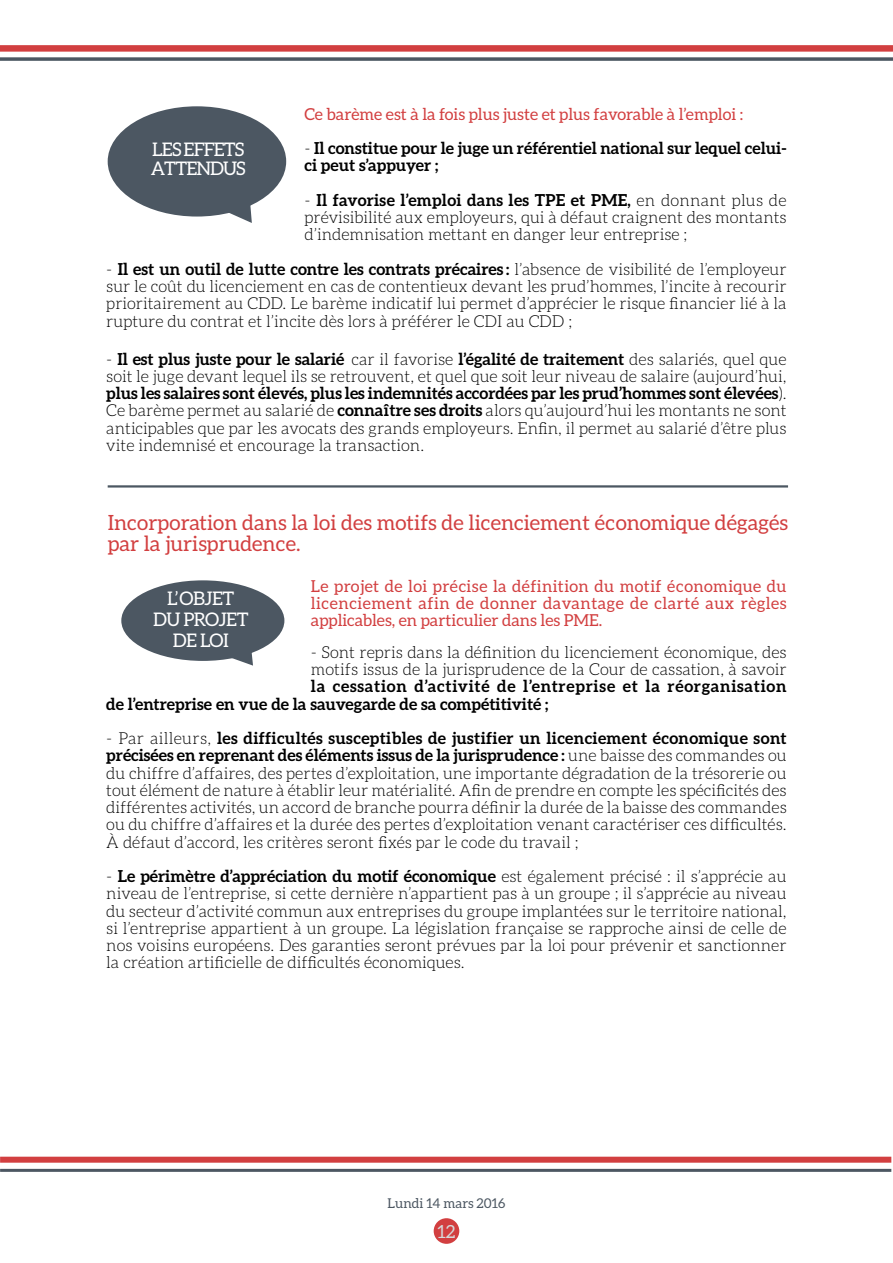
<style>
.page{position:relative;width:893px;height:1263px;background:#fff}
.page>*{position:absolute;margin:0;border:0;box-sizing:border-box;transform-origin:0 0}
.texte_courant{font:21px/21px "Aleo";color:#d23f40}
.t1{font:18.75px "Aleo";letter-spacing:-.05em;color:#fff}
.t2{font:18.75px "Aleo";letter-spacing:-.03em;color:#fff}
.t3{font:18px "Aleo";color:#d6d9da}
.texte_courant-2{font:300 16.5px/17.2px "Aleo";color:#000;text-align:justify}
.texte_courant-3{font:16.5px/17.2px "Aleo";color:#d23f40;text-align:justify}
.texte_courant-4{font:700 16.5px/17.2px "Aleo";color:#000}
.texte_courant-5{font:700 16.5px "Aleo";letter-spacing:.045em;color:#000}
.t4{font:13.5px "Aleo";color:#4c5762}
.s1{font-weight:300}
.s2{font-weight:700}
</style>
<div class="page">
<div style="left:434px;top:1218px;width:25px;height:26px;background:#d23f40;border-radius:50%"></div>
<hr style="left:0;top:1169px;width:891px;height:3px;background:#4c5762">
<div style="left:0;top:1157px;width:891px;height:6px;background:#d23f40"></div>
<hr style="left:0;top:58px;width:893px;height:3px;background:#4c5762">
<div style="left:0;top:45px;width:893px;height:6px;background:#d23f40"></div>
<div style="left:121px;top:580px;width:163px;height:81px;background:#4c5762;border-radius:50%"></div>
<svg style="left:222px;top:652px;width:31px;height:14px"></svg>
<div style="left:108px;top:106px;width:178px;height:111px;background:#4c5762;border-radius:50%"></div>
<svg style="left:218px;top:205px;width:34px;height:18px"></svg>
<hr style="left:108px;top:485px;width:680px;height:3px;background:#4c5762">
<p class="texte_courant-3" style="left:304px;top:105px;width:440px">Ce barème est à la fois plus juste et plus favorable à l’emploi :</p>
<p class="texte_courant-4" style="left:304px;top:139px;width:484px"><span class="s1">-</span> Il constitue pour le juge un référentiel national sur lequel celui&shy;ci peut s’appuyer ;</p>
<p class="texte_courant-2" style="left:304px;top:191px;width:484px">- <span class="s2">Il favorise l’emploi dans les TPE et PME,</span> en donnant plus de prévisibilité aux employeurs, qui à défaut craignent des montants d’indemnisation mettant en danger leur entreprise ;</p>
<p class="texte_courant-2" style="left:106px;top:260px;width:682px">- <span class="s2">Il est un outil de lutte contre les contrats précaires :</span> l’absence de visibilité de l’employeur sur le coût du licenciement en cas de contentieux devant les prud’hommes, l’incite à recourir prioritairement au CDD. Le barème indicatif lui permet d’apprécier le risque financier lié à la rupture du contrat et l’incite dès lors à préférer le CDI au CDD ;</p>
<p class="texte_courant-2" style="left:106px;top:350px;width:682px">- <span class="s2">Il est plus juste pour le salarié</span> car il favorise <span class="s2">l’égalité de traitement</span> des salariés, quel que soit le juge devant lequel ils se retrouvent, et quel que soit leur niveau de salaire (aujourd’hui, <span class="s2">plus les salaires sont élevés, plus les indemnités accordées par les prud’hommes sont élevées</span>).<br>Ce barème permet au salarié de <span class="s2">connaître ses droits</span> alors qu’aujourd’hui les montants ne sont anticipables que par les avocats des grands employeurs. Enfin, il permet au salarié d’être plus vite indemnisé et encourage la transaction.</p>
<p class="t1" style="left:152px;top:139px;width:93px">LES EFFETS</p>
<p class="t1" style="left:151px;top:158px;width:96px">ATTENDUS</p>
<p class="texte_courant" style="left:108px;top:511px;width:682px">Incorporation dans la loi des motifs de licenciement économique dégagés par la jurisprudence.</p>
<p class="texte_courant-3" style="left:311px;top:577px;width:477px">Le projet de loi précise la définition du motif économique du licenciement afin de donner davantage de clarté aux règles applicables, en particulier dans les PME.</p>
<p class="texte_courant-2" style="left:311px;top:643px;width:477px">- Sont repris dans la définition du licenciement économique, des</p>
<p class="texte_courant-2" style="left:311px;top:661px;width:477px">motifs issus de la jurisprudence de la Cour de cassation, à savoir</p>
<p class="texte_courant-5" style="left:311px;top:677px;width:477px">la cessation d’activité de l’entreprise et la réorganisation</p>
<p class="texte_courant-4" style="left:106px;top:695px;width:444px">de l’entreprise en vue de la sauvegarde de sa compétitivité ;</p>
<p class="texte_courant-2" style="left:106px;top:730px;width:682px">- Par ailleurs, <span class="s2">les difficultés susceptibles de justifier un licenciement économique sont précisées en reprenant des éléments issus de la jurisprudence :</span> une baisse des commandes ou du chiffre d’affaires, des pertes d’exploitation, une importante dégradation de la trésorerie ou tout élément de nature à établir leur matérialité. Afin de prendre en compte les spécificités des différentes activités, un accord de branche pourra définir la durée de la baisse des commandes ou du chiffre d’affaires et la durée des pertes d’exploitation venant caractériser ces difficultés.<br>À défaut d’accord, les critères seront fixés par le code du travail ;</p>
<p class="texte_courant-2" style="left:106px;top:868px;width:682px">- <span class="s2">Le périmètre d’appréciation du motif économique</span> est également précisé : il s’apprécie au niveau de l’entreprise, si cette dernière n’appartient pas à un groupe ; il s’apprécie au niveau du secteur d’activité commun aux entreprises du groupe implantées sur le territoire national, si l’entreprise appartient à un groupe. La législation française se rapproche ainsi de celle de nos voisins européens. Des garanties seront prévues par la loi pour prévenir et sanctionner la création artificielle de difficultés économiques.</p>
<p class="t1" style="left:167px;top:588px;width:68px">L’OBJET</p>
<p class="t2" style="left:153px;top:609px;width:97px">DU PROJET</p>
<p class="t1" style="left:173px;top:630px;width:57px">DE LOI</p>
<p class="t4" style="left:388px;top:1195px;width:119px">Lundi 14 mars 2016</p>
<p class="t3" style="left:437px;top:1222px;width:19px">12</p>
</div>
